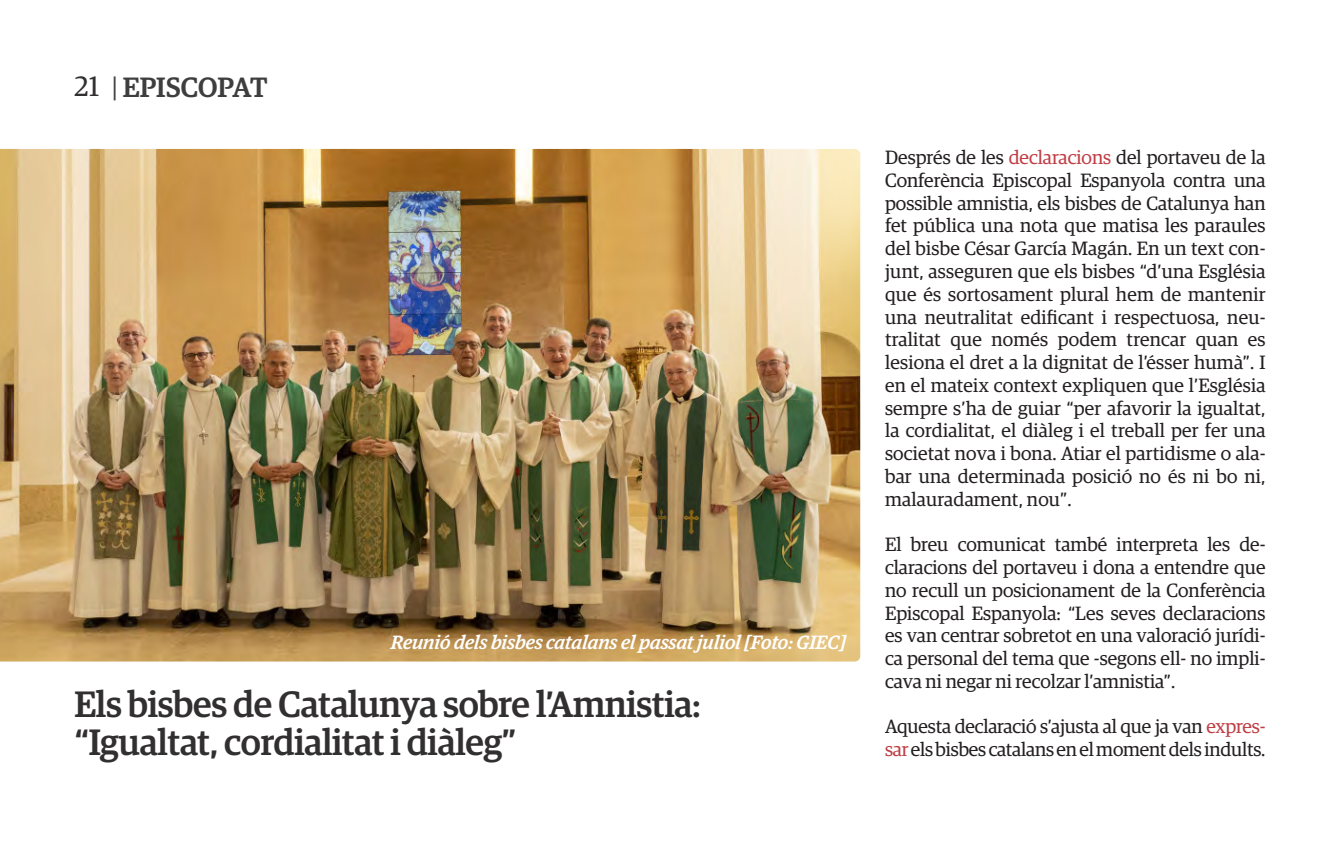
<style>
.page{position:relative;width:1340px;height:844px;background:#fff}
.page>*{position:absolute;margin:0;border:0;box-sizing:border-box;transform-origin:0 0}
.t1{font:500 36.75px "Guardian Egyp";letter-spacing:-.01em;color:#312f30}
.t2{font:500 28px "Guardian Egyp";color:#3e3e3f}
.t3{font:19.25px/22.8px "Guardian Egyp";color:#231f20;text-align:justify}
.t4{font:italic 500 19.25px "Guardian Egyp";color:#fff}
.s1{font-weight:400;color:#312f30}
.s2{font-weight:400}
.s3{color:#c03e45}
</style>
<div class="page">
<img style="left:0;top:149px;width:860px;height:512px">
<h2 class="t2" style="left:74px;top:67px;width:194px"><span class="s1">21</span> <span class="s2">|</span> EPISCOPAT</h2>
<p class="t4" style="left:391px;top:629px;width:456px">Reunió dels bisbes catalans el passat juliol [Foto: GIEC]</p>
<p class="t1" style="left:74px;top:677px;width:628px">Els bisbes de Catalunya sobre l’Amnistia:</p>
<p class="t1" style="left:74px;top:716px;width:443px">“Igualtat, cordialitat i diàleg”</p>
<p class="t3" style="left:885px;top:145px;width:382px">Després de les <span class="s3">declaracions</span> del portaveu de la Conferència Episcopal Espanyola contra una possible amnistia, els bisbes de Catalunya han fet pública una nota que matisa les paraules del bisbe César García Magán. En un text con&shy;junt, asseguren que els bisbes “d’una Església que és sortosament plural hem de mantenir una neutralitat edificant i respectuosa, neu&shy;tralitat que només podem trencar quan es lesiona el dret a la dignitat de l’ésser humà”. I en el mateix context expliquen que l’Església sempre s’ha de guiar “per afavorir la igualtat, la cordialitat, el diàleg i el treball per fer una societat nova i bona. Atiar el partidisme o ala&shy;bar una determinada posició no és ni bo ni, malauradament, nou”.</p>
<p class="t3" style="left:885px;top:532px;width:382px">El breu comunicat també interpreta les de&shy;claracions del portaveu i dona a entendre que no recull un posicionament de la Conferència Episcopal Espanyola: “Les seves declaracions es van centrar sobretot en una valoració jurídi&shy;ca personal del tema que -segons ell- no impli&shy;cava ni negar ni recolzar l’amnistia”.</p>
<p class="t3" style="left:885px;top:714px;width:382px">Aquesta declaració s’ajusta al que ja van <span class="s3">expres&shy;sar</span> els bisbes catalans en el moment dels indults.</p>
</div>
